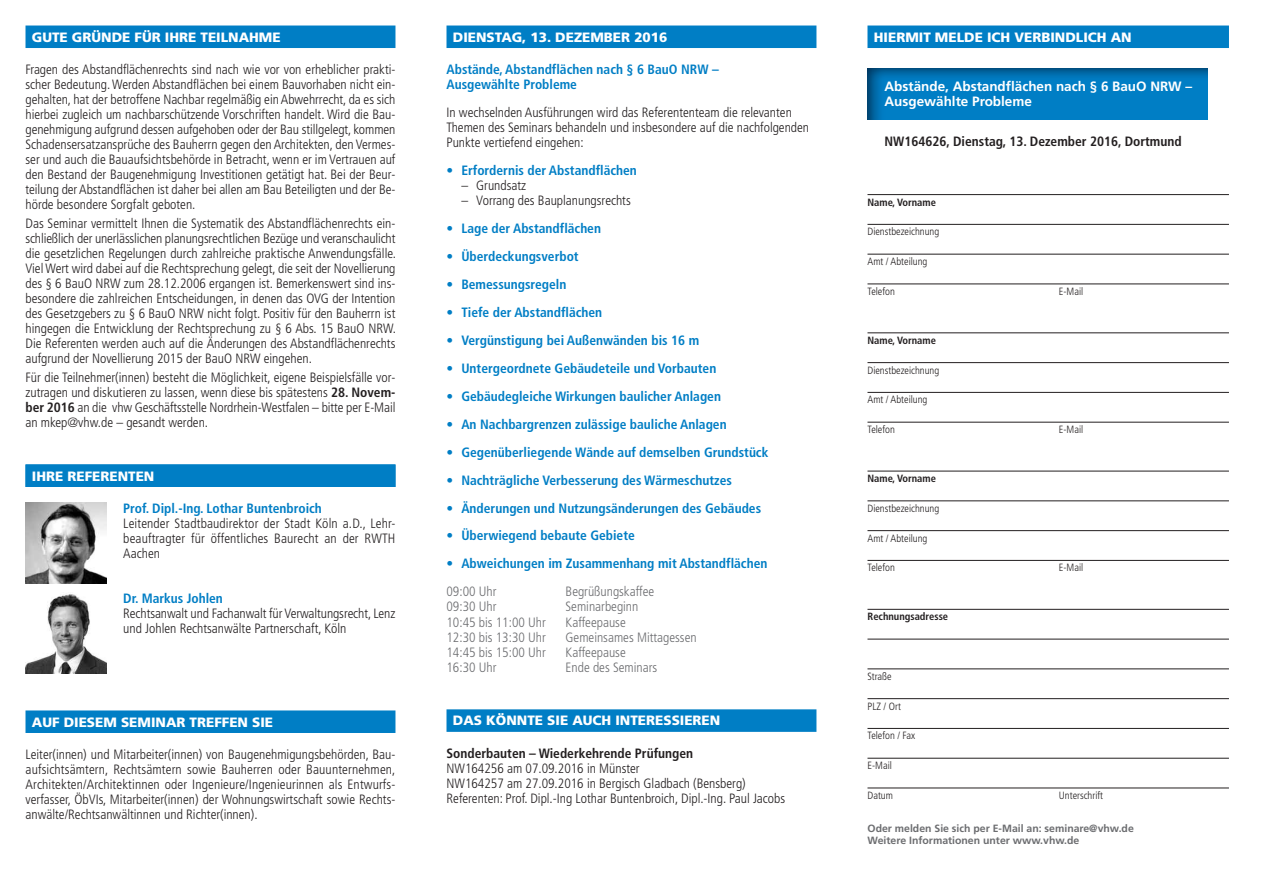
<style>
.page{position:relative;width:1263px;height:872px;background:#fff}
.page>*{position:absolute;margin:0;border:0;box-sizing:border-box;transform-origin:0 0}
.t1{font:300 condensed 13.5px/15px "Frutiger";color:#231f20;text-align:justify}
.t2{font:700 condensed 13.5px/15.1px "Frutiger";color:#007ec5}
.t3{font:300 condensed 13.5px "Frutiger";color:#6c6d70}
.t4{font:900 13.5px "Frutiger";color:#fff}
.t5{font:700 condensed 13.5px "Frutiger";color:#231f20}
.t6{font:700 13.5px/15.1px "Frutiger";color:#fff}
.t7{font:300 condensed 10.5px "Frutiger";color:#231f20}
.t8{font:700 10.5px/12px "Frutiger";color:#6c6d70}
.t9{font:700 condensed 10.5px "Frutiger";color:#231f20}
.s1{font-weight:700}
</style>
<div class="page">
<div style="left:867px;top:26px;width:362px;height:22px;background:#007ec5"></div>
<img style="left:867px;top:68px;width:340px;height:51px">
<hr style="left:867px;top:194px;width:362px;height:1px;background:#231f20">
<hr style="left:867px;top:224px;width:362px;height:1px;background:#231f20">
<hr style="left:867px;top:254px;width:362px;height:1px;background:#231f20">
<hr style="left:867px;top:283px;width:362px;height:1px;background:#231f20">
<hr style="left:867px;top:332px;width:362px;height:1px;background:#231f20">
<hr style="left:867px;top:362px;width:362px;height:1px;background:#231f20">
<hr style="left:867px;top:392px;width:362px;height:1px;background:#231f20">
<hr style="left:867px;top:422px;width:362px;height:1px;background:#231f20">
<hr style="left:867px;top:471px;width:362px;height:1px;background:#231f20">
<hr style="left:867px;top:500px;width:362px;height:1px;background:#231f20">
<hr style="left:867px;top:530px;width:362px;height:1px;background:#231f20">
<hr style="left:867px;top:560px;width:362px;height:1px;background:#231f20">
<hr style="left:867px;top:609px;width:362px;height:1px;background:#231f20">
<hr style="left:867px;top:638px;width:362px;height:1px;background:#231f20">
<hr style="left:867px;top:668px;width:362px;height:1px;background:#231f20">
<hr style="left:867px;top:698px;width:362px;height:1px;background:#231f20">
<hr style="left:867px;top:728px;width:362px;height:1px;background:#231f20">
<hr style="left:867px;top:758px;width:362px;height:1px;background:#231f20">
<hr style="left:867px;top:787px;width:362px;height:1px;background:#231f20">
<div style="left:446px;top:26px;width:370px;height:22px;background:#007ec5"></div>
<div style="left:446px;top:709px;width:370px;height:23px;background:#007ec5"></div>
<div style="left:26px;top:26px;width:369px;height:22px;background:#007ec5"></div>
<div style="left:26px;top:464px;width:369px;height:23px;background:#007ec5"></div>
<div style="left:26px;top:710px;width:369px;height:23px;background:#007ec5"></div>
<img style="left:26px;top:502px;width:80px;height:81px">
<img style="left:26px;top:594px;width:80px;height:79px">
<p class="t4" style="left:32px;top:32px;width:250px">GUTE GRÜNDE FÜR IHRE TEILNAHME</p>
<p class="t1" style="left:26px;top:63px;width:371px">Fragen des Abstandflächenrechts sind nach wie vor von erheblicher prakti&shy;scher Bedeutung.Werden Abstandflächen bei einem Bauvorhaben nicht ein&shy;gehalten, hat der betroffene Nachbar regelmäßig ein Abwehrrecht, da es sich hierbei zugleich um nachbarschützende Vorschriften handelt. Wird die Bau&shy;genehmigung aufgrund dessen aufgehoben oder der Bau stillgelegt, kommen Schadensersatzansprüche des Bauherrn gegen den Architekten, den Vermes&shy;ser und auch die Bauaufsichtsbehörde in Betracht, wenn er im Vertrauen auf den Bestand der Baugenehmigung Investitionen getätigt hat. Bei der Beur&shy;teilung der Abstandflächen ist daher bei allen am Bau Beteiligten und der Be&shy;hörde besondere Sorgfalt geboten.</p>
<p class="t1" style="left:26px;top:217px;width:372px">Das Seminar vermittelt Ihnen die Systematik des Abstandflächenrechts ein&shy;schließlich der unerlässlichen planungsrechtlichen Bezüge und veranschaulicht die gesetzlichen Regelungen durch zahlreiche praktische Anwendungsfälle.<br>VielWert wird dabei auf die Rechtsprechung gelegt, die seit der Novellierung des § 6 BauO NRW zum 28.12.2006 ergangen ist. Bemerkenswert sind ins&shy;besondere die zahlreichen Entscheidungen, in denen das OVG der Intention des Gesetzgebers zu § 6 BauO NRW nicht folgt. Positiv für den Bauherrn ist hingegen die Entwicklung der Rechtsprechung zu § 6 Abs. 15 BauO NRW.<br>Die Referenten werden auch auf die Änderungen des Abstandflächenrechts aufgrund der Novellierung 2015 der BauO NRW eingehen.</p>
<p class="t1" style="left:26px;top:371px;width:371px">Für die Teilnehmer(innen) besteht die Möglichkeit, eigene Beispielsfälle vor&shy;zutragen und diskutieren zu lassen, wenn diese bis spätestens <span class="s1">28. Novem&shy;ber 2016</span> an die vhw Geschäftsstelle Nordrhein-Westfalen – bitte per E-Mail an mkep@vhw.de – gesandt werden.</p>
<p class="t4" style="left:32px;top:470px;width:124px">IHRE REFERENTEN</p>
<p class="t2" style="left:123px;top:501px;width:200px">Prof. Dipl.-Ing. Lothar Buntenbroich</p>
<p class="t1" style="left:123px;top:516px;width:274px">Leitender Stadtbaudirektor der Stadt Köln a.D., Lehr&shy;beauftragter für öffentliches Baurecht an der RWTH Aachen</p>
<p class="t2" style="left:123px;top:591px;width:101px">Dr. Markus Johlen</p>
<p class="t1" style="left:123px;top:606px;width:274px">Rechtsanwalt und Fachanwalt für Verwaltungsrecht, Lenz und Johlen Rechtsanwälte Partnerschaft, Köln</p>
<p class="t4" style="left:32px;top:716px;width:243px">AUF DIESEM SEMINAR TREFFEN SIE</p>
<p class="t1" style="left:26px;top:747px;width:371px">Leiter(innen) und Mitarbeiter(innen) von Baugenehmigungsbehörden, Bau&shy;aufsichtsämtern, Rechtsämtern sowie Bauherren oder Bauunternehmen, Architekten/Architektinnen oder Ingenieure/Ingenieurinnen als Entwurfs&shy;verfasser, ÖbVIs, Mitarbeiter(innen) der Wohnungswirtschaft sowie Rechts&shy;anwälte/Rechtsanwältinnen und Richter(innen).</p>
<p class="t4" style="left:453px;top:32px;width:216px">DIENSTAG, 13. DEZEMBER 2016</p>
<p class="t2" style="left:446px;top:63px;width:274px">Abstände, Abstandflächen nach § 6 BauO NRW –<br>Ausgewählte Probleme</p>
<p class="t1" style="left:446px;top:106px;width:364px;text-align:left">In wechselnden Ausführungen wird das Referententeam die relevanten<br>Themen des Seminars behandeln und insbesondere auf die nachfolgenden<br>Punkte vertiefend eingehen:</p>
<p class="t2" style="left:446px;top:164px;width:192px">• Erfordernis der Abstandflächen</p>
<p class="t1" style="left:461px;top:179px;width:66px">– Grundsatz</p>
<p class="t1" style="left:461px;top:194px;width:171px">– Vorrang des Bauplanungsrechts</p>
<p class="t2" style="left:446px;top:222px;width:156px">• Lage der Abstandflächen</p>
<p class="t2" style="left:446px;top:250px;width:134px">• Überdeckungsverbot</p>
<p class="t2" style="left:446px;top:278px;width:121px">• Bemessungsregeln</p>
<p class="t2" style="left:446px;top:306px;width:157px">• Tiefe der Abstandflächen</p>
<p class="t2" style="left:446px;top:334px;width:254px">• Vergünstigung bei Außenwänden bis 16 m</p>
<p class="t2" style="left:446px;top:362px;width:271px">• Untergeordnete Gebäudeteile und Vorbauten</p>
<p class="t2" style="left:446px;top:390px;width:276px">• Gebäudegleiche Wirkungen baulicher Anlagen</p>
<p class="t2" style="left:446px;top:417px;width:282px">• An Nachbargrenzen zulässige bauliche Anlagen</p>
<p class="t2" style="left:446px;top:445px;width:323px">• Gegenüberliegende Wände auf demselben Grundstück</p>
<p class="t2" style="left:446px;top:473px;width:287px">• Nachträgliche Verbesserung des Wärmeschutzes</p>
<p class="t2" style="left:446px;top:501px;width:316px">• Änderungen und Nutzungsänderungen des Gebäudes</p>
<p class="t2" style="left:446px;top:529px;width:190px">• Überwiegend bebaute Gebiete</p>
<p class="t2" style="left:446px;top:557px;width:322px">• Abweichungen im Zusammenhang mit Abstandflächen</p>
<p class="t3" style="left:446px;top:586px;width:52px">09:00 Uhr</p>
<p class="t3" style="left:566px;top:586px;width:90px">Begrüßungskaffee</p>
<p class="t3" style="left:446px;top:601px;width:52px">09:30 Uhr</p>
<p class="t3" style="left:566px;top:601px;width:74px">Seminarbeginn</p>
<p class="t3" style="left:446px;top:616px;width:101px">10:45 bis 11:00 Uhr</p>
<p class="t3" style="left:566px;top:616px;width:62px">Kaffeepause</p>
<p class="t3" style="left:446px;top:631px;width:101px">12:30 bis 13:30 Uhr</p>
<p class="t3" style="left:566px;top:631px;width:133px">Gemeinsames Mittagessen</p>
<p class="t3" style="left:446px;top:647px;width:101px">14:45 bis 15:00 Uhr</p>
<p class="t3" style="left:566px;top:647px;width:62px">Kaffeepause</p>
<p class="t3" style="left:446px;top:662px;width:52px">16:30 Uhr</p>
<p class="t3" style="left:566px;top:662px;width:93px">Ende des Seminars</p>
<p class="t4" style="left:453px;top:715px;width:269px">DAS KÖNNTE SIE AUCH INTERESSIEREN</p>
<p class="t5" style="left:446px;top:747px;width:248px">Sonderbauten – Wiederkehrende Prüfungen</p>
<p class="t1" style="left:446px;top:761px;width:340px;text-align:left">NW164256 am 07.09.2016 in Münster<br>NW164257 am 27.09.2016 in Bergisch Gladbach (Bensberg)<br>Referenten: Prof. Dipl.-Ing Lothar Buntenbroich, Dipl.-Ing. Paul Jacobs</p>
<p class="t4" style="left:874px;top:32px;width:259px">HIERMIT MELDE ICH VERBINDLICH AN</p>
<p class="t6" style="left:884px;top:80px;width:309px">Abstände, Abstandflächen nach § 6 BauO NRW –<br>Ausgewählte Probleme</p>
<p class="t5" style="left:884px;top:136px;width:299px">NW164626, Dienstag, 13. Dezember 2016, Dortmund</p>
<p class="t9" style="left:867px;top:198px;width:70px">Name, Vorname</p>
<p class="t7" style="left:867px;top:227px;width:73px">Dienstbezeichnung</p>
<p class="t7" style="left:867px;top:257px;width:61px">Amt / Abteilung</p>
<p class="t7" style="left:867px;top:287px;width:29px">Telefon</p>
<p class="t7" style="left:1059px;top:287px;width:26px">E-Mail</p>
<p class="t9" style="left:867px;top:336px;width:70px">Name, Vorname</p>
<p class="t7" style="left:867px;top:366px;width:73px">Dienstbezeichnung</p>
<p class="t7" style="left:867px;top:395px;width:61px">Amt / Abteilung</p>
<p class="t7" style="left:867px;top:425px;width:29px">Telefon</p>
<p class="t7" style="left:1059px;top:425px;width:26px">E-Mail</p>
<p class="t9" style="left:867px;top:474px;width:70px">Name, Vorname</p>
<p class="t7" style="left:867px;top:504px;width:73px">Dienstbezeichnung</p>
<p class="t7" style="left:867px;top:534px;width:61px">Amt / Abteilung</p>
<p class="t7" style="left:867px;top:563px;width:29px">Telefon</p>
<p class="t7" style="left:1059px;top:563px;width:26px">E-Mail</p>
<p class="t9" style="left:867px;top:612px;width:82px">Rechnungsadresse</p>
<p class="t7" style="left:867px;top:672px;width:26px">Straße</p>
<p class="t7" style="left:867px;top:702px;width:35px">PLZ / Ort</p>
<p class="t7" style="left:867px;top:731px;width:49px">Telefon / Fax</p>
<p class="t7" style="left:867px;top:761px;width:26px">E-Mail</p>
<p class="t7" style="left:867px;top:791px;width:27px">Datum</p>
<p class="t7" style="left:1059px;top:791px;width:46px">Unterschrift</p>
<p class="t8" style="left:867px;top:823px;width:268px">Oder melden Sie sich per E-Mail an: seminare@vhw.de<br>Weitere Informationen unter www.vhw.de</p>
</div>
